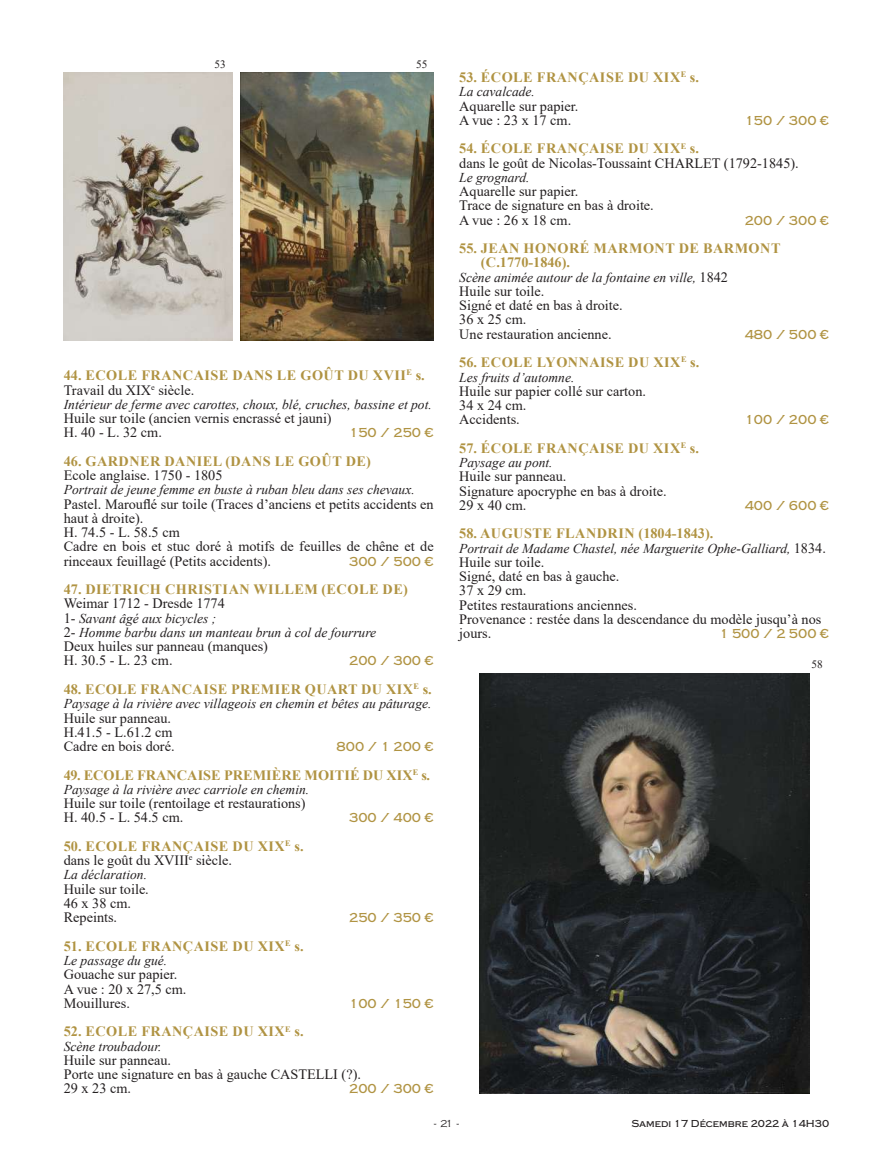
<style>
.page{position:relative;width:893px;height:1149px;background:#fff}
.page>*{position:absolute;margin:0;border:0;box-sizing:border-box;transform-origin:0 0}
.t1{font:14.25px/14.2px "Times New Roman";color:#231f20}
.t2{font:700 14.25px/14.2px "Times New Roman";letter-spacing:.035em;color:#b09342}
.t3{font:700 14.25px "Times New Roman";letter-spacing:.005em;color:#b09342}
.t4{font:italic 13.5px/14.2px "Times New Roman";color:#231f20}
.t5{font:500 13.5px "Copperplate";color:#b09342}
.t6{font:11.25px "Times New Roman";color:#231f20}
.t7{font:500 10.5px "Copperplate";color:#231f20}
.t8{font:10.5px "Copperplate";color:#231f20}
.s1{font-weight:400;color:#231f20}
.s2{font-style:normal;font-size:14.25px}
.s3{font-weight:700;color:#b09342}
</style>
<div class="page">
<img style="left:64px;top:72px;width:168px;height:268px">
<img style="left:241px;top:72px;width:193px;height:268px">
<img style="left:479px;top:673px;width:330px;height:420px">
<p class="t6" style="left:215px;top:57px;width:13px">53</p>
<p class="t6" style="left:416px;top:57px;width:13px">55</p>
<p class="t2" style="left:64px;top:368px;width:363px">44. ECOLE FRANCAISE DANS LE GOÛT DU XVII<sup>E</sup> s.<br><span class="s1">Travail du XIX</span><sup>e</sup> <span class="s1">siècle.</span></p>
<p class="t4" style="left:64px;top:396px;width:370px">Intérieur de ferme avec carottes, choux, blé, cruches, bassine et pot.</p>
<p class="t1" style="left:64px;top:410px;width:269px">Huile sur toile (ancien vernis encrassé et jauni)<br>H. 40 - L. 32 cm.</p>
<p class="t5" style="left:349px;top:425px;width:86px">150 / 250 €</p>
<p class="t2" style="left:64px;top:453px;width:309px">46. GARDNER DANIEL (DANS LE GOÛT DE)</p>
<p class="t1" style="left:64px;top:467px;width:160px">Ecole anglaise. 1750 - 1805</p>
<p class="t4" style="left:64px;top:482px;width:352px">Portrait de jeune femme en buste à ruban bleu dans ses chevaux.</p>
<p class="t1" style="left:64px;top:496px;width:371px">Pastel. Marouflé sur toile (Traces d’anciens et petits accidents en haut à droite).<br>H. 74.5 - L. 58.5 cm<br>Cadre en bois et stuc doré à motifs de feuilles de chêne et de rinceaux feuillagé (Petits accidents).</p>
<p class="t5" style="left:349px;top:553px;width:86px">300 / 500 €</p>
<p class="t2" style="left:64px;top:581px;width:346px">47. DIETRICH CHRISTIAN WILLEM (ECOLE DE)</p>
<p class="t1" style="left:64px;top:596px;width:163px">Weimar 1712 - Dresde 1774</p>
<p class="t4" style="left:64px;top:610px;width:314px"><span class="s2">1-</span> Savant âgé aux bicycles ;<br><span class="s2">2-</span> Homme barbu dans un manteau brun à col de fourrure</p>
<p class="t1" style="left:64px;top:638px;width:206px">Deux huiles sur panneau (manques)<br>H. 30.5 - L. 23 cm.</p>
<p class="t5" style="left:349px;top:653px;width:86px">200 / 300 €</p>
<p class="t2" style="left:64px;top:681px;width:369px">48. ECOLE FRANCAISE PREMIER QUART DU XIX<sup>E</sup> s.</p>
<p class="t4" style="left:64px;top:696px;width:369px">Paysage à la rivière avec villageois en chemin et bêtes au pâturage.</p>
<p class="t1" style="left:64px;top:710px;width:112px">Huile sur panneau.<br>H.41.5 - L.61.2 cm<br>Cadre en bois doré.</p>
<p class="t5" style="left:337px;top:739px;width:99px">800 / 1 200 €</p>
<p class="t3" style="left:64px;top:764px;width:368px">49. ECOLE FRANCAISE PREMIÈRE MOITIÉ DU XIX<sup>E</sup> s.</p>
<p class="t4" style="left:64px;top:781px;width:247px">Paysage à la rivière avec carriole en chemin.</p>
<p class="t1" style="left:64px;top:795px;width:243px">Huile sur toile (rentoilage et restaurations)<br>H. 40.5 - L. 54.5 cm.</p>
<p class="t5" style="left:349px;top:810px;width:86px">300 / 400 €</p>
<p class="t2" style="left:64px;top:838px;width:241px">50. ECOLE FRANÇAISE DU XIX<sup>E</sup> s. <span class="s1">dans le goût du XVIII</span><sup>e</sup> <span class="s1">siècle.</span></p>
<p class="t4" style="left:64px;top:867px;width:85px">La déclaration.</p>
<p class="t1" style="left:64px;top:881px;width:87px">Huile sur toile.<br>46 x 38 cm.<br>Repeints.</p>
<p class="t2" style="left:64px;top:938px;width:241px">51. ECOLE FRANÇAISE DU XIX<sup>E</sup> s.</p>
<p class="t4" style="left:64px;top:952px;width:105px">Le passage du gué.</p>
<p class="t1" style="left:64px;top:966px;width:124px">Gouache sur papier.<br>A vue : 20 x 27,5 cm.<br>Mouillures.</p>
<p class="t5" style="left:349px;top:910px;width:86px">250 / 350 €</p>
<p class="t5" style="left:349px;top:995px;width:86px">100 / 150 €</p>
<p class="t2" style="left:64px;top:1023px;width:241px">52. ECOLE FRANÇAISE DU XIX<sup>E</sup> s.</p>
<p class="t4" style="left:64px;top:1038px;width:99px">Scène troubadour.</p>
<p class="t1" style="left:64px;top:1052px;width:299px">Huile sur panneau.<br>Porte une signature en bas à gauche CASTELLI (?).<br>29 x 23 cm.</p>
<p class="t5" style="left:349px;top:1081px;width:86px">200 / 300 €</p>
<p class="t2" style="left:459px;top:70px;width:241px">53. ÉCOLE FRANÇAISE DU XIX<sup>E</sup> s.</p>
<p class="t4" style="left:459px;top:84px;width:77px">La cavalcade.</p>
<p class="t1" style="left:459px;top:98px;width:121px">Aquarelle sur papier.<br>A vue : 23 x 17 cm.</p>
<p class="t5" style="left:745px;top:113px;width:86px">150 / 300 €</p>
<p class="t1" style="left:459px;top:141px;width:341px"><span class="s3">54. ÉCOLE FRANÇAISE DU XIX</span><sup>E</sup> <span class="s3">s.<br></span>dans le goût de Nicolas-Toussaint CHARLET (1792-1845).</p>
<p class="t4" style="left:459px;top:170px;width:72px">Le grognard.</p>
<p class="t1" style="left:459px;top:184px;width:196px">Aquarelle sur papier.<br>Trace de signature en bas à droite.<br>A vue : 26 x 18 cm.</p>
<p class="t5" style="left:745px;top:213px;width:86px">200 / 300 €</p>
<p class="t2" style="left:481px;top:241px;width:301px;text-indent:-22px">55. JEAN HONORÉ MARMONT DE BARMONT (C.1770-1846).</p>
<p class="t4" style="left:459px;top:269px;width:270px">Scène animée autour de la fontaine en ville, <span class="s2">1842</span></p>
<p class="t1" style="left:459px;top:283px;width:165px">Huile sur toile.<br>Signé et daté en bas à droite.<br>36 x 25 cm.<br>Une restauration ancienne.</p>
<p class="t5" style="left:745px;top:327px;width:86px">480 / 500 €</p>
<p class="t2" style="left:459px;top:355px;width:242px">56. ECOLE LYONNAISE DU XIX<sup>E</sup> s.</p>
<p class="t4" style="left:459px;top:369px;width:117px">Les fruits d’automne.</p>
<p class="t1" style="left:459px;top:383px;width:188px">Huile sur papier collé sur carton.<br>34 x 24 cm.<br>Accidents.</p>
<p class="t2" style="left:459px;top:440px;width:241px">57. ÉCOLE FRANÇAISE DU XIX<sup>E</sup> s.</p>
<p class="t4" style="left:459px;top:455px;width:95px">Paysage au pont.</p>
<p class="t1" style="left:459px;top:469px;width:209px">Huile sur panneau.<br>Signature apocryphe en bas à droite.<br>29 x 40 cm.</p>
<p class="t5" style="left:745px;top:412px;width:86px">100 / 200 €</p>
<p class="t5" style="left:745px;top:498px;width:86px">400 / 600 €</p>
<p class="t2" style="left:459px;top:526px;width:256px">58. AUGUSTE FLANDRIN (1804-1843).</p>
<p class="t4" style="left:459px;top:540px;width:368px">Portrait de Madame Chastel, née Marguerite Ophe-Galliard, <span class="s2">1834.</span></p>
<p class="t1" style="left:459px;top:554px;width:364px">Huile sur toile.<br>Signé, daté en bas à gauche.<br>37 x 29 cm.<br>Petites restaurations anciennes.<br>Provenance : restée dans la descendance du modèle jusqu’à nos jours.</p>
<p class="t5" style="left:719px;top:626px;width:111px">1 500 / 2 500 €</p>
<p class="t6" style="left:812px;top:655px;width:13px">58</p>
<p class="t8" style="left:434px;top:1117px;width:26px">- 21 -</p>
<p class="t7" style="left:631px;top:1117px;width:199px">Samedi 17 Décembre 2022 à 14H30</p>
</div>
